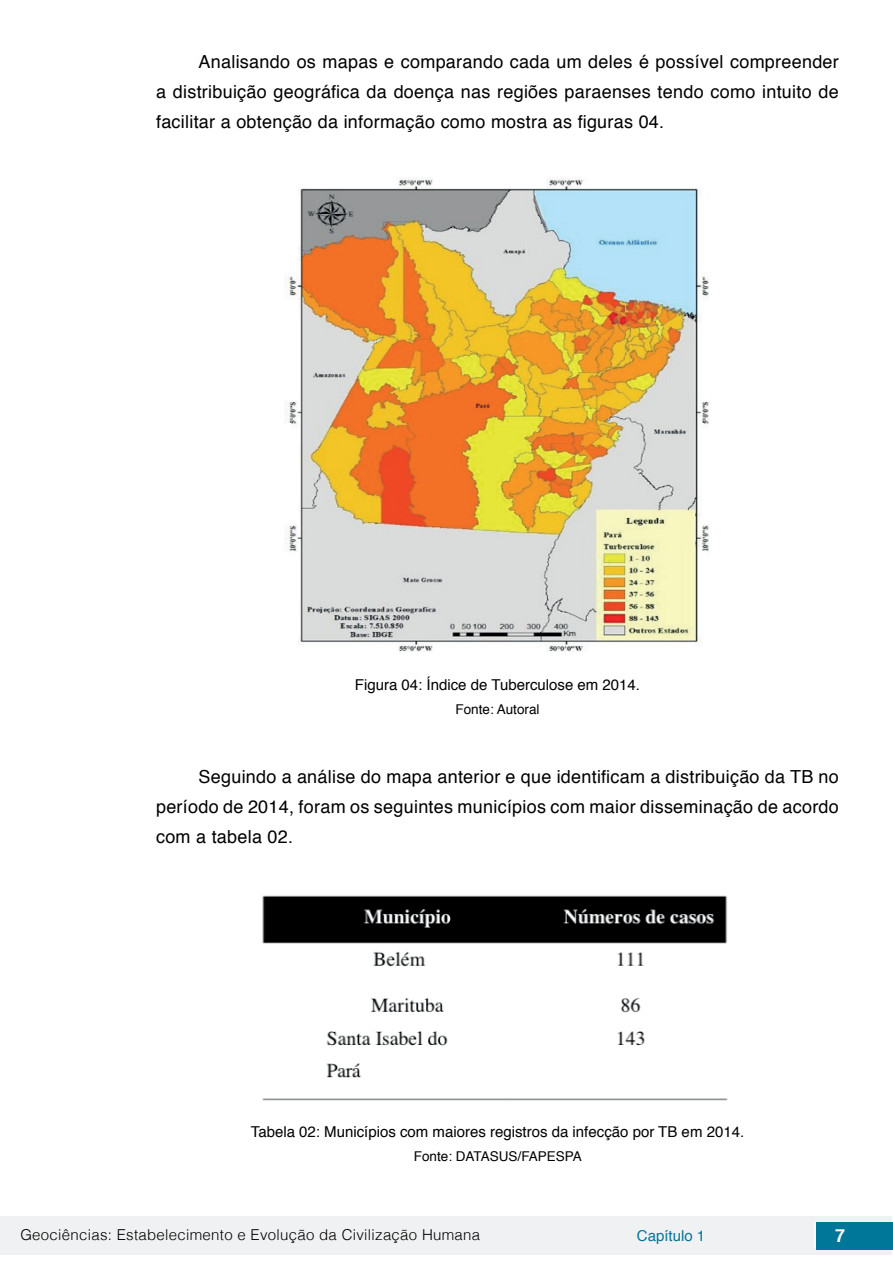
<style>
.page{position:relative;width:893px;height:1263px;background:#fff}
.page>*{position:absolute;margin:0;border:0;box-sizing:border-box;transform-origin:0 0}
.t1{font:18px/30px "Helvetica";letter-spacing:.015em;color:#000;text-align:justify}
.t2{font:700 18px "Helvetica";color:#fff}
.t3{font:15px "Helvetica";color:#000}
.t4{font:300 15px "Helvetica";letter-spacing:.02em;color:#000}
.t5{font:15px "Helvetica";color:#007699}
.t6{font:13.5px "Helvetica";color:#000}
</style>
<div class="page">
<div style="left:1px;top:1216px;width:891px;height:38px;background:#f0f1f2"></div>
<div style="left:816px;top:1222px;width:77px;height:27px;background:#007699"></div>
<svg style="left:815px;top:1224px;width:1px;height:24px"></svg>
<img style="left:285px;top:178px;width:424px;height:474px">
<img style="left:262px;top:895px;width:466px;height:206px">
<p class="t1" style="left:156px;top:47px;width:684px;text-indent:43px">Analisando os mapas e comparando cada um deles é possível compreender a distribuição geográfica da doença nas regiões paraenses tendo como intuito de facilitar a obtenção da informação como mostra as figuras 04.</p>
<p class="t3" style="left:355px;top:673px;width:287px">Figura 04: Índice de Tuberculose em 2014.</p>
<p class="t6" style="left:455px;top:699px;width:86px">Fonte: Autoral</p>
<p class="t1" style="left:156px;top:762px;width:684px;text-indent:43px">Seguindo a análise do mapa anterior e que identificam a distribuição da TB no período de 2014, foram os seguintes municípios com maior disseminação de acordo com a tabela 02.</p>
<p class="t3" style="left:251px;top:1120px;width:495px">Tabela 02: Municípios com maiores registros da infecção por TB em 2014.</p>
<p class="t6" style="left:414px;top:1146px;width:170px">Fonte: DATASUS/FAPESPA</p>
<p class="t4" style="left:20px;top:1222px;width:461px">Geociências: Estabelecimento e Evolução da Civilização Humana</p>
<p class="t5" style="left:637px;top:1224px;width:70px">Capítulo 1</p>
<p class="t2" style="left:835px;top:1221px;width:12px">7</p>
</div>
